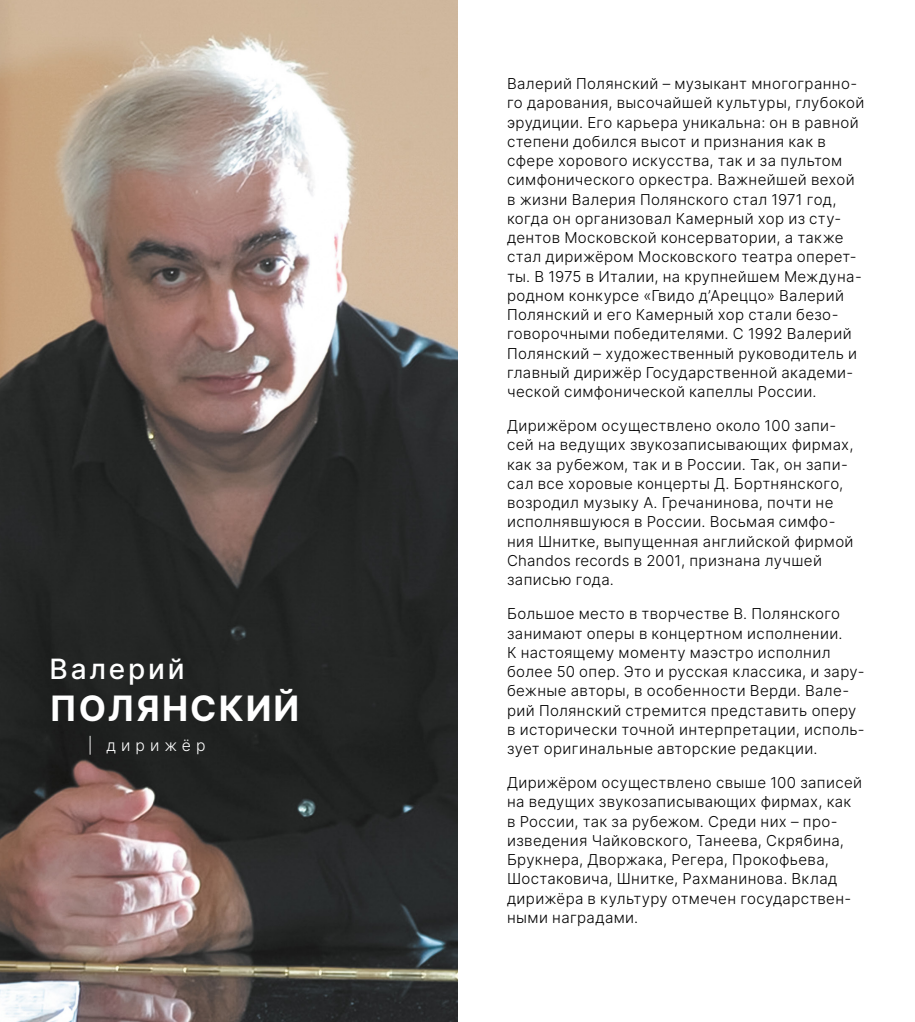
<style>
.page{position:relative;width:915px;height:1022px;background:#fff}
.page>*{position:absolute;margin:0;border:0;box-sizing:border-box;transform-origin:0 0}
.t1{font:700 35px "Inter";letter-spacing:.06em;color:#fff}
.t2{font:500 28px "Inter";letter-spacing:.1em;color:#fff}
.t3{font:300 15.75px "Inter";letter-spacing:.32em;color:#fff}
.t4{font:300 15.05px/19.2px "Inter";letter-spacing:.025em;color:#000}
</style>
<div class="page">
<img style="left:0;top:0;width:457px;height:1022px">
<h2 class="t2" style="left:50px;top:648px;width:137px">Валерий</h2>
<h1 class="t1" style="left:50px;top:682px;width:251px">ПОЛЯНСКИЙ</h1>
<p class="t3" style="left:88px;top:734px;width:119px">| дирижёр</p>
<p class="t4" style="left:507px;top:74px;width:359px">Валерий Полянский – музыкант многогранно&shy;го дарования, высочайшей культуры, глубокой эрудиции. Его карьера уникальна: он в равной степени добился высот и признания как в сфере хорового искусства, так и за пультом симфонического оркестра. Важнейшей вехой в жизни Валерия Полянского стал 1971 год, когда он организовал Камерный хор из сту&shy;дентов Московской консерватории, а также стал дирижёром Московского театра оперет&shy;ты. В 1975 в Италии, на крупнейшем Междуна&shy;родном конкурсе «Гвидо д’Ареццо» Валерий Полянский и его Камерный хор стали безо&shy;говорочными победителями. С 1992 Валерий Полянский – художественный руководитель и главный дирижёр Государственной академи&shy;ческой симфонической капеллы России.</p>
<p class="t4" style="left:507px;top:416px;width:348px">Дирижёром осуществлено около 100 запи&shy;сей на ведущих звукозаписывающих фирмах, как за рубежом, так и в России. Так, он запи&shy;сал все хоровые концерты Д. Бортнянского, возродил музыку А. Гречанинова, почти не исполнявшуюся в России. Восьмая симфо&shy;ния Шнитке, выпущенная английской фирмой Сhandos records в 2001, признана лучшей записью года.</p>
<p class="t4" style="left:507px;top:604px;width:359px">Большое место в творчестве В. Полянского занимают оперы в концертном исполнении.<br>К настоящему моменту маэстро исполнил более 50 опер. Это и русская классика, и зару&shy;бежные авторы, в особенности Верди. Вале&shy;рий Полянский стремится представить оперу в исторически точной интерпретации, исполь&shy;зует оригинальные авторские редакции.</p>
<p class="t4" style="left:507px;top:773px;width:356px">Дирижёром осуществлено свыше 100 записей на ведущих звукозаписывающих фирмах, как в России, так за рубежом. Среди них – про&shy;изведения Чайковского, Танеева, Скрябина, Брукнера, Дворжака, Регера, Прокофьева, Шостаковича, Шнитке, Рахманинова. Вклад дирижёра в культуру отмечен государствен&shy;ными наградами.</p>
</div>
